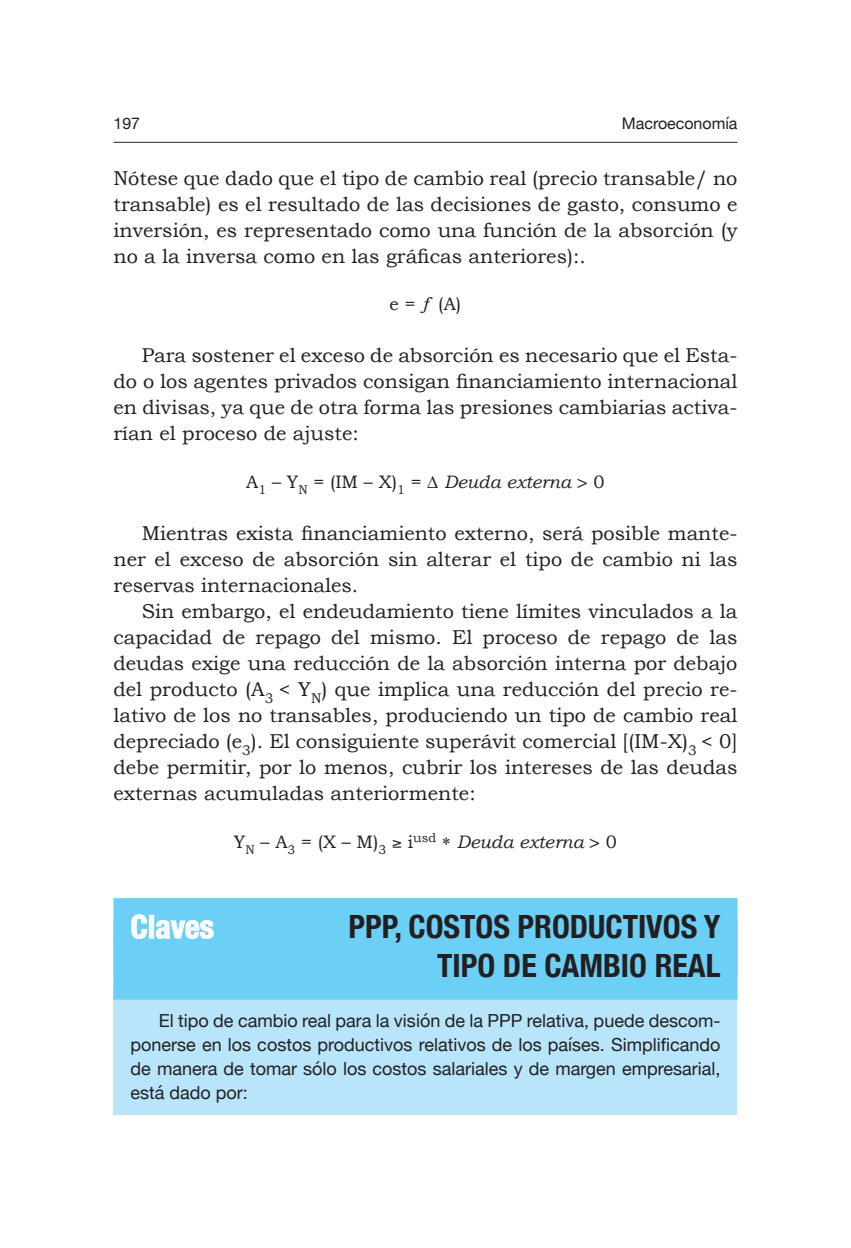
<style>
.page{position:relative;width:851px;height:1248px;background:#fff}
.page>*{position:absolute;margin:0;border:0;box-sizing:border-box;transform-origin:0 0}
.Claves_tit{font:700 condensed 32px "Helvetica Neue";color:#231f20}
.Claves_tit-2{font:700 condensed 32px "Helvetica Neue";color:#fff}
.Texto{font:20px/26px "Bookman Old Style";color:#231f20;text-align:justify}
.Claves_txt{font:18px/24px "Helvetica Neue";color:#231f20;text-align:justify}
.Fórmulas{font:18px "Bookman Old Style";color:#231f20}
.Fórmulas-2{font:italic 18px "Bookman Old Style";color:#231f20}
.t1{font:16px "Helvetica Neue";color:#231f20}
.s1{font-style:italic}
.s2{font-family:"Helvetica Neue"}
.s3{font-style:normal}
.s4{font-family:"Times New Roman";font-style:normal}
.s5{font-family:"Helvetica Neue";font-style:normal}
</style>
<div class="page">
<hr style="left:113px;top:142px;width:624px;height:1px;background:#231f20">
<div style="left:114px;top:981px;width:623px;height:133px;background:#b9e5fa"></div>
<div style="left:113px;top:898px;width:624px;height:40px;background:#6bcff6"></div>
<div style="left:113px;top:936px;width:624px;height:40px;background:#6bcff6"></div>
<div style="left:113px;top:959px;width:624px;height:40px;background:#6bcff6"></div>
<svg style="left:131px;top:914px;width:17px;height:25px"></svg>
<div style="left:149px;top:915px;width:5px;height:23px;border:1px solid #fff"></div>
<svg style="left:155px;top:920px;width:59px;height:19px"></svg>
<p class="t1" style="left:113px;top:111px;width:28px">197</p>
<p class="t1" style="left:621px;top:111px;width:117px">Macroeconomía</p>
<p class="Texto" style="left:113px;top:165px;width:625px">Nótese que dado que el tipo de cambio real (precio transable/ no transable) es el resultado de las decisiones de gasto, consumo e inversión, es representado como una función de la absorción (y no a la inversa como en las gráficas anteriores):.</p>
<p class="Fórmulas" style="left:389px;top:294px;width:73px">e = ƒ (A)</p>
<p class="Texto" style="left:113px;top:342px;width:625px;text-indent:28px">Para sostener el exceso de absorción es necesario que el Esta&shy;do o los agentes privados consigan financiamiento internacional en divisas, ya que de otra forma las presiones cambiarias activa&shy;rían el proceso de ajuste:</p>
<p class="Fórmulas" style="left:246px;top:471px;width:360px">A<sub>1</sub> – Y<sub>N</sub> = (IM – X)<sub>1</sub> = ∆ <span class="s1">Deuda externa</span> <span class="s2">&gt;</span> 0</p>
<p class="Texto" style="left:113px;top:520px;width:625px;text-indent:28px">Mientras exista financiamiento externo, será posible mante&shy;ner el exceso de absorción sin alterar el tipo de cambio ni las reservas internacionales.</p>
<p class="Texto" style="left:113px;top:598px;width:625px;text-indent:28px">Sin embargo, el endeudamiento tiene límites vinculados a la capacidad de repago del mismo. El proceso de repago de las deudas exige una reducción de la absorción interna por debajo del producto (A<sub>3</sub> &lt; Y<sub>N</sub>) que implica una reducción del precio re&shy;lativo de los no transables, produciendo un tipo de cambio real depreciado (e<sub>3</sub>). El consiguiente superávit comercial [(IM-X)<sub>3</sub> &lt; 0] debe permitir, por lo menos, cubrir los intereses de las deudas externas acumuladas anteriormente:</p>
<p class="Fórmulas-2" style="left:234px;top:831px;width:384px"><span class="s3">Y</span><sub>N</sub> <span class="s3">– A</span><sub>3</sub> <span class="s3">= (X – M)</span><sub>3</sub> ≥ <span class="s3">i</span><sup>usd</sup> <span class="s4">*</span> Deuda externa <span class="s5">&gt;</span> <span class="s3">0</span></p>
<p class="Claves_tit-2" style="left:130px;top:900px;width:85px">Claves</p>
<p class="Claves_tit" style="left:348px;top:900px;width:373px">PPP, COSTOS PRODUCTIVOS Y</p>
<p class="Claves_tit" style="left:437px;top:938px;width:285px">TIPO DE CAMBIO REAL</p>
<p class="Claves_txt" style="left:130px;top:1009px;width:591px;text-indent:28px">El tipo de cambio real para la visión de la PPP relativa, puede descom&shy;ponerse en los costos productivos relativos de los países. Simplificando de manera de tomar sólo los costos salariales y de margen empresarial, está dado por:</p>
</div>
